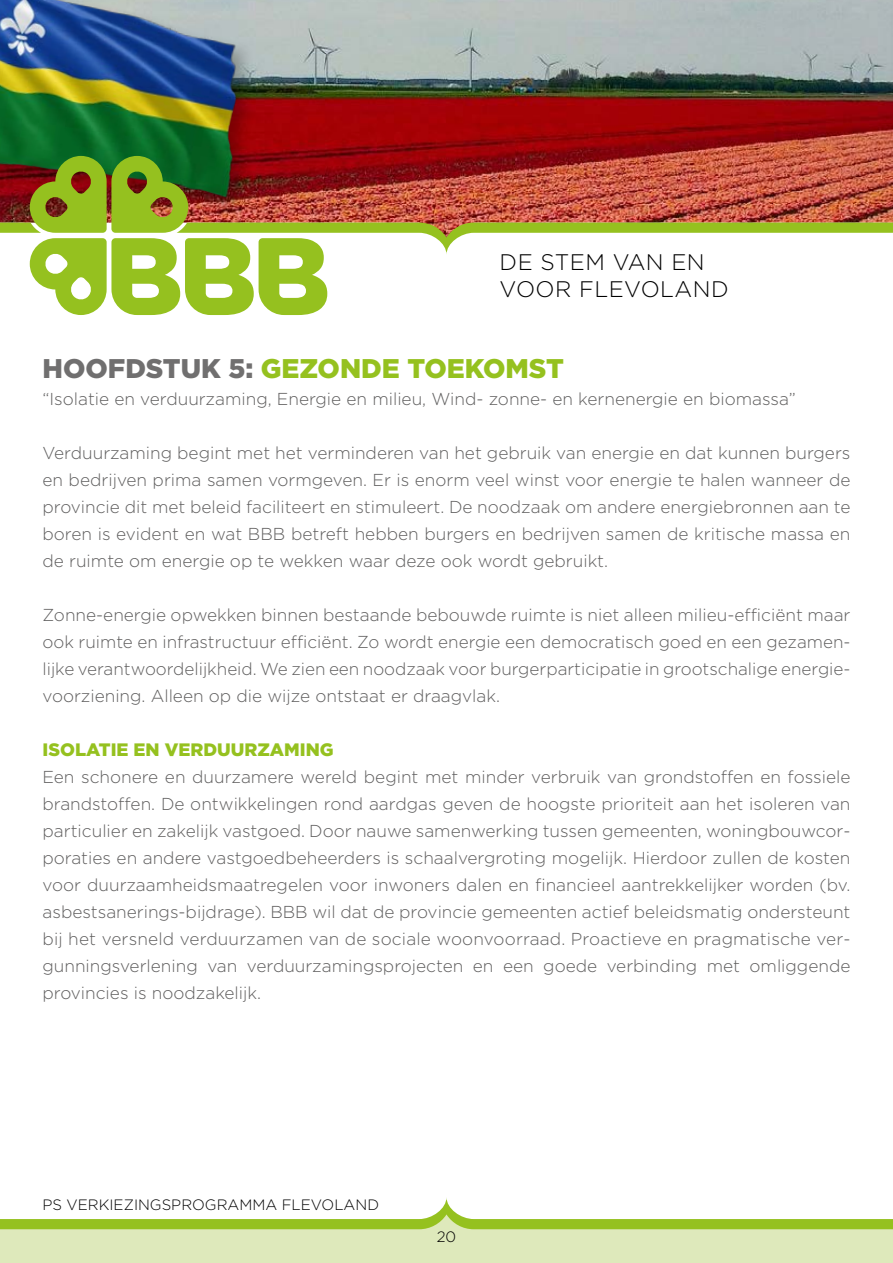
<style>
.page{position:relative;width:893px;height:1263px;background:#fff}
.page>*{position:absolute;margin:0;border:0;box-sizing:border-box;transform-origin:0 0}
.t1{font:900 27px "Gotham";color:#95c11f}
.t2{font:300 22.5px/27px "Gotham";letter-spacing:.02em;color:#000}
.t3{font:900 18px "Gotham";color:#95c11f}
.t4{font:300 17.25px/27px "Gotham";color:#5f5e5e;text-align:justify}
.t5{font:300 15px "Gotham";color:#000}
.s1{color:#706f6f}
</style>
<div class="page">
<div style="left:0;top:1225px;width:893px;height:38px;background:#dee9bb"></div>
<img style="left:259px;top:0;width:629px;height:156px">
<div style="left:888px;top:0;width:5px;height:218px;background:#000;opacity:.25"></div>
<img style="left:892px;top:0;width:1px;height:156px">
<img style="left:0;top:0;width:259px;height:156px">
<img style="left:0;top:156px;width:893px;height:159px">
<svg style="left:0;top:1198px;width:893px;height:32px"></svg>
<h2 class="t2" style="left:500px;top:248px;width:231px">DE STEM VAN EN<br>VOOR FLEVOLAND</h2>
<h1 class="t1" style="left:43px;top:353px;width:523px"><span class="s1">HOOFDSTUK 5:</span> GEZONDE TOEKOMST</h1>
<p class="t4" style="left:43px;top:385px;width:755px">“Isolatie en verduurzaming, Energie en milieu, Wind- zonne- en kernenergie en biomassa”</p>
<p class="t4" style="left:43px;top:439px;width:809px">Verduurzaming begint met het verminderen van het gebruik van energie en dat kunnen burgers en bedrijven prima samen vormgeven. Er is enorm veel winst voor energie te halen wanneer de provincie dit met beleid faciliteert en stimuleert. De noodzaak om andere energiebronnen aan te boren is evident en wat BBB betreft hebben burgers en bedrijven samen de kritische massa en de ruimte om energie op te wekken waar deze ook wordt gebruikt.</p>
<p class="t4" style="left:43px;top:601px;width:809px;text-align:left">Zonne-energie opwekken binnen bestaande bebouwde ruimte is niet alleen milieu-efficiënt maar ook ruimte en infrastructuur efficiënt. Zo wordt energie een democratisch goed en een gezamen&shy;lijke verantwoordelijkheid. We zien een noodzaak voor burgerparticipatie in grootschalige energie&shy;voorziening. Alleen op die wijze ontstaat er draagvlak.</p>
<p class="t3" style="left:43px;top:739px;width:293px">ISOLATIE EN VERDUURZAMING</p>
<p class="t4" style="left:43px;top:763px;width:809px">Een schonere en duurzamere wereld begint met minder verbruik van grondstoffen en fossiele brandstoffen. De ontwikkelingen rond aardgas geven de hoogste prioriteit aan het isoleren van particulier en zakelijk vastgoed. Door nauwe samenwerking tussen gemeenten, woningbouwcor&shy;poraties en andere vastgoedbeheerders is schaalvergroting mogelijk. Hierdoor zullen de kosten voor duurzaamheidsmaatregelen voor inwoners dalen en financieel aantrekkelijker worden (bv. asbestsanerings-bijdrage). BBB wil dat de provincie gemeenten actief beleidsmatig ondersteunt bij het versneld verduurzamen van de sociale woonvoorraad. Proactieve en pragmatische ver&shy;gunningsverlening van verduurzamingsprojecten en een goede verbinding met omliggende provincies is noodzakelijk.</p>
<p class="t5" style="left:43px;top:1196px;width:338px">PS VERKIEZINGSPROGRAMMA FLEVOLAND</p>
<p class="t5" style="left:437px;top:1229px;width:21px">20</p>
</div>
